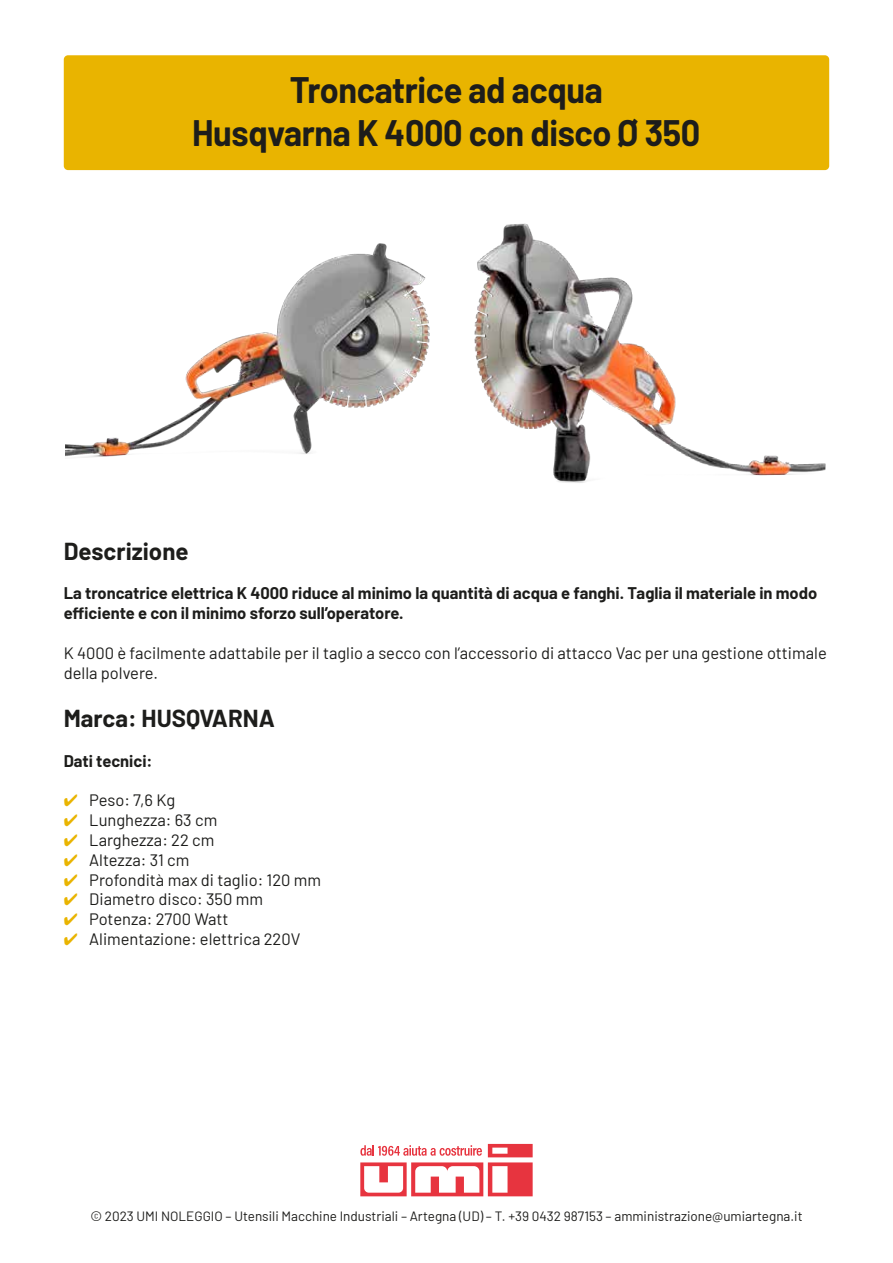
<style>
.page{position:relative;width:893px;height:1263px;background:#fff}
.page>*{position:absolute;margin:0;border:0;box-sizing:border-box;transform-origin:0 0}
.t1{font:700 36px/43.2px "Barlow";letter-spacing:-.01em;color:#1d1d1b;text-align:center;scale:.95 1}
.t2{font:700 24px "Barlow";color:#1d1d1b}
.t3{font:16.5px/19.8px "Barlow";color:#1d1d1b}
.t4{font:700 16.5px/19.8px "Barlow";color:#1d1d1b}
.t5{font:13.5px "Barlow";color:#1d1d1b}
.s1{color:#e9b400}
</style>
<div class="page">
<img style="left:65px;top:243px;width:365px;height:215px">
<img style="left:474px;top:223px;width:352px;height:260px">
<svg style="left:360px;top:1144px;width:173px;height:52px"></svg>
<div style="left:64px;top:55px;width:765px;height:115px;background:#e9b400;border-radius:4px"></div>
<h1 class="t1" style="left:192px;top:66px;width:537px">Troncatrice ad acqua<br>Husqvarna K 4000 con disco Ø 350</h1>
<h2 class="t2" style="left:64px;top:533px;width:126px">Descrizione</h2>
<p class="t4" style="left:64px;top:582px;width:755px">La troncatrice elettrica K 4000 riduce al minimo la quantità di acqua e fanghi. Taglia il materiale in modo efficiente e con il minimo sforzo sull’operatore.</p>
<p class="t3" style="left:64px;top:642px;width:764px">K 4000 è facilmente adattabile per il taglio a secco con l’accessorio di attacco Vac per una gestione ottimale della polvere.</p>
<h2 class="t2" style="left:64px;top:701px;width:213px">Marca: HUSQVARNA</h2>
<p class="t4" style="left:64px;top:750px;width:90px">Dati tecnici:</p>
<p class="t3" style="left:64px;top:789px;width:113px"><span class="s1">✔</span> Peso: 7,6 Kg</p>
<p class="t3" style="left:64px;top:809px;width:155px"><span class="s1">✔</span> Lunghezza: 63 cm</p>
<p class="t3" style="left:64px;top:829px;width:152px"><span class="s1">✔</span> Larghezza: 22 cm</p>
<p class="t3" style="left:64px;top:849px;width:127px"><span class="s1">✔</span> Altezza: 31 cm</p>
<p class="t3" style="left:64px;top:868px;width:259px"><span class="s1">✔</span> Profondità max di taglio: 120 mm</p>
<p class="t3" style="left:64px;top:888px;width:201px"><span class="s1">✔</span> Diametro disco: 350 mm</p>
<p class="t3" style="left:64px;top:908px;width:166px"><span class="s1">✔</span> Potenza: 2700 Watt</p>
<p class="t3" style="left:64px;top:928px;width:238px"><span class="s1">✔</span> Alimentazione: elettrica 220V</p>
<p class="t5" style="left:90px;top:1206px;width:714px">© 2023 UMI NOLEGGIO – Utensili Macchine Industriali – Artegna (UD) – T. +39 0432 987153 – amministrazione@umiartegna.it</p>
</div>
